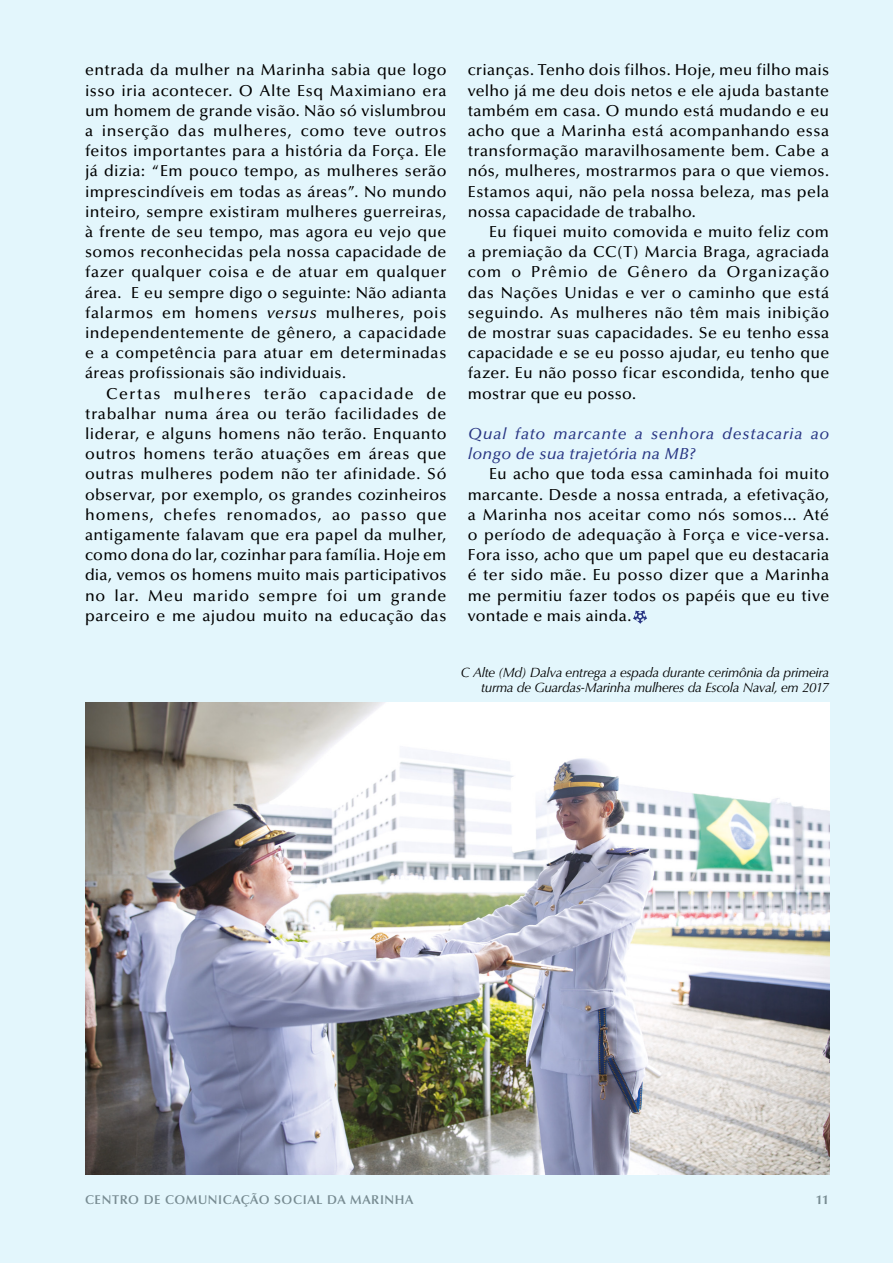
<style>
.page{position:relative;width:893px;height:1263px;background:#e3f6fc}
.page>*{position:absolute;margin:0;border:0;box-sizing:border-box;transform-origin:0 0}
.CORPO{font:500 15.9px/20.2px "Optima LT Std";letter-spacing:.02em;color:#000;text-align:justify}
.CORPO-2{font:italic 500 15.9px/20.2px "Optima LT Std";letter-spacing:.04em;color:#283583}
.LEGENDA{font:italic 13.5px/15.1px "Optima LT Std";letter-spacing:-.025em;color:#000;text-align:right}
.t1{font:600 12.75px "Optima LT Std";letter-spacing:.05em;color:#878787}
.t2{font:700 12.75px "Optima LT Std";color:#878787}
.s1{font-style:italic}
</style>
<div class="page">
<hr style="left:0;top:0;width:1px;height:1263px;background:#009fe3">
<img style="left:85px;top:703px;width:744px;height:472px">
<svg style="left:633px;top:610px;width:14px;height:14px"></svg>
<p class="CORPO" style="left:85px;top:60px;width:363px">entrada da mulher na Marinha sabia que logo isso iria acontecer. O Alte Esq Maximiano era um homem de grande visão. Não só vislumbrou a inserção das mulheres, como teve outros feitos importantes para a história da Força. Ele já dizia: “Em pouco tempo, as mulheres serão imprescindíveis em todas as áreas”. No mundo inteiro, sempre existiram mulheres guerreiras, à frente de seu tempo, mas agora eu vejo que somos reconhecidas pela nossa capacidade de fazer qualquer coisa e de atuar em qualquer área. E eu sempre digo o seguinte: Não adianta falarmos em homens <span class="s1">versus</span> mulheres, pois independentemente de gênero, a capacidade e a competência para atuar em determinadas áreas profissionais são individuais.</p>
<p class="CORPO" style="left:85px;top:384px;width:363px;text-indent:21px">Certas mulheres terão capacidade de trabalhar numa área ou terão facilidades de liderar, e alguns homens não terão. Enquanto outros homens terão atuações em áreas que outras mulheres podem não ter afinidade. Só observar, por exemplo, os grandes cozinheiros homens, chefes renomados, ao passo que antigamente falavam que era papel da mulher, como dona do lar, cozinhar para família. Hoje em dia, vemos os homens muito mais participativos no lar. Meu marido sempre foi um grande parceiro e me ajudou muito na educação das</p>
<p class="CORPO" style="left:468px;top:60px;width:363px">crianças. Tenho dois filhos. Hoje, meu filho mais velho já me deu dois netos e ele ajuda bastante também em casa. O mundo está mudando e eu acho que a Marinha está acompanhando essa transformação maravilhosamente bem. Cabe a nós, mulheres, mostrarmos para o que viemos.<br>Estamos aqui, não pela nossa beleza, mas pela nossa capacidade de trabalho.</p>
<p class="CORPO" style="left:468px;top:222px;width:363px;text-indent:21px">Eu fiquei muito comovida e muito feliz com a premiação da CC(T) Marcia Braga, agraciada com o Prêmio de Gênero da Organização das Nações Unidas e ver o caminho que está seguindo. As mulheres não têm mais inibição de mostrar suas capacidades. Se eu tenho essa capacidade e se eu posso ajudar, eu tenho que fazer. Eu não posso ficar escondida, tenho que mostrar que eu posso.</p>
<p class="CORPO-2" style="left:468px;top:424px;width:363px">Qual fato marcante a senhora destacaria ao longo de sua trajetória na MB?</p>
<p class="CORPO" style="left:468px;top:464px;width:363px;text-indent:21px">Eu acho que toda essa caminhada foi muito marcante. Desde a nossa entrada, a efetivação, a Marinha nos aceitar como nós somos... Até o período de adequação à Força e vice-versa.<br>Fora isso, acho que um papel que eu destacaria é ter sido mãe. Eu posso dizer que a Marinha me permitiu fazer todos os papéis que eu tive vontade e mais ainda.</p>
<p class="LEGENDA" style="left:461px;top:665px;width:370px">C Alte (Md) Dalva entrega a espada durante cerimônia da primeira turma de Guardas-Marinha mulheres da Escola Naval, em 2017</p>
<p class="t1" style="left:85px;top:1192px;width:330px">CENTRO DE COMUNICAÇÃO SOCIAL DA MARINHA</p>
<p class="t2" style="left:816px;top:1192px;width:15px">11</p>
</div>
